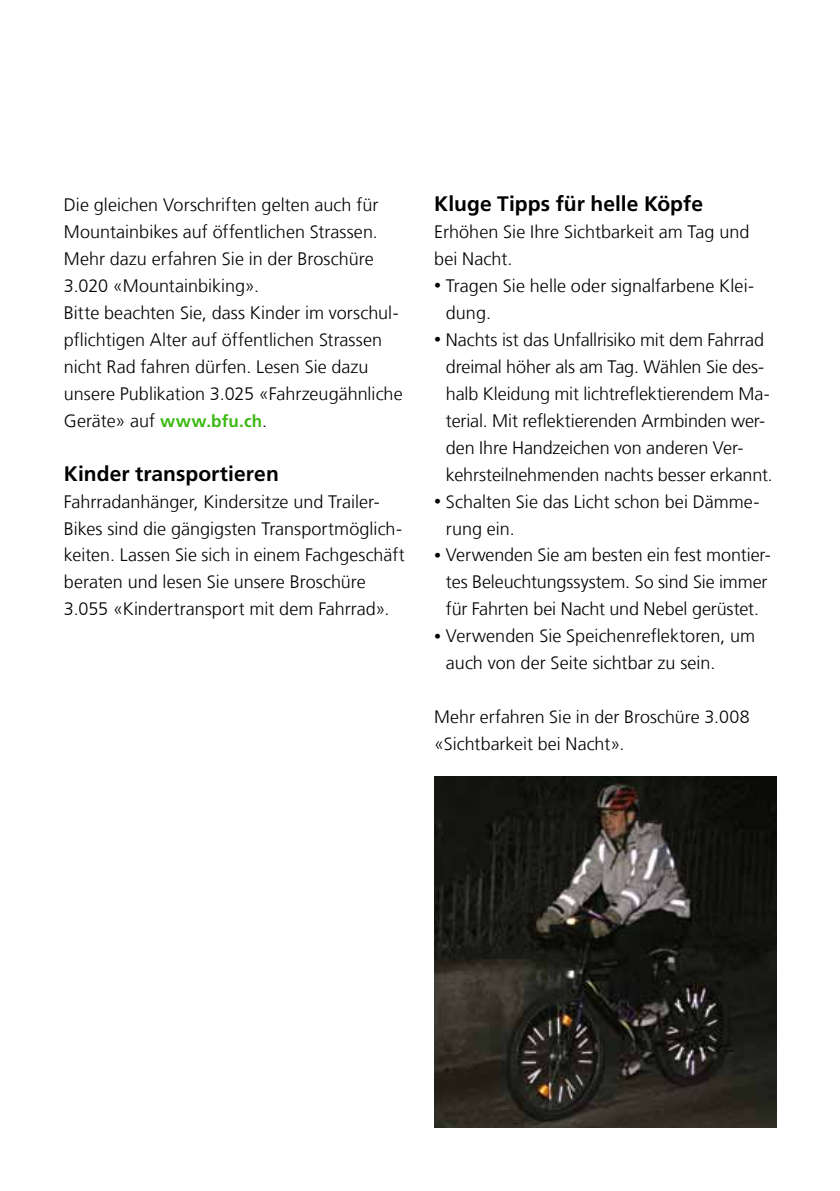
<style>
.page{position:relative;width:840px;height:1191px;background:#fff}
.page>*{position:absolute;margin:0;border:0;box-sizing:border-box;transform-origin:0 0}
.t1{font:700 21px "Frutiger LT Com";letter-spacing:.005em;color:#000}
.t2{font:300 18px/27px "Frutiger LT Com";color:#000}
.t3{font:300 17.8px/27px "Frutiger LT Com";letter-spacing:.005em;color:#000}
.s1{font-weight:700;font-size:17px;color:#3cb913}
.s2{font-size:14px}
</style>
<div class="page">
<img style="left:434px;top:777px;width:341px;height:350px">
<p class="t2" style="left:64px;top:192px;width:340px">Die gleichen Vorschriften gelten auch für Mountainbikes auf öffentlichen Strassen.<br>Mehr dazu erfahren Sie in der Broschüre 3.020 «Mountainbiking».<br>Bitte beachten Sie, dass Kinder im vorschul&shy;pflichtigen Alter auf öffentlichen Strassen nicht Rad fahren dürfen. Lesen Sie dazu unsere Publikation 3.025 «Fahrzeugähnliche Geräte» auf <span class="s1">www.bfu.ch</span>.</p>
<p class="t1" style="left:64px;top:461px;width:216px">Kinder transportieren</p>
<p class="t2" style="left:64px;top:488px;width:342px">Fahrradanhänger, Kindersitze und Trailer-Bikes sind die gängigsten Transportmöglich&shy;keiten. Lassen Sie sich in einem Fachgeschäft beraten und lesen Sie unsere Broschüre 3.055 «Kindertransport mit dem Fahrrad».</p>
<p class="t1" style="left:434px;top:192px;width:270px">Kluge Tipps für helle Köpfe</p>
<p class="t2" style="left:434px;top:219px;width:316px">Erhöhen Sie Ihre Sichtbarkeit am Tag und bei Nacht.</p>
<p class="t2" style="left:445px;top:272px;width:309px;text-indent:-12px"><span class="s2">•</span> Tragen Sie helle oder signalfarbene Klei&shy;dung.</p>
<p class="t2" style="left:445px;top:326px;width:328px;text-indent:-12px"><span class="s2">•</span> Nachts ist das Unfallrisiko mit dem Fahrrad dreimal höher als am Tag. Wählen Sie des&shy;halb Kleidung mit lichtreflektierendem Ma&shy;terial. Mit reflektierenden Armbinden wer&shy;den Ihre Handzeichen von anderen Ver&shy;kehrsteilnehmenden nachts besser erkannt.</p>
<p class="t2" style="left:445px;top:488px;width:315px;text-indent:-12px"><span class="s2">•</span> Schalten Sie das Licht schon bei Dämme&shy;rung ein.</p>
<p class="t2" style="left:434px;top:542px;width:338px;text-align:center"><span class="s2">•</span> Verwenden Sie am besten ein fest montier&shy;tes Beleuchtungssystem. So sind Sie immer für Fahrten bei Nacht und Nebel gerüstet.</p>
<p class="t2" style="left:445px;top:622px;width:310px;text-indent:-12px"><span class="s2">•</span> Verwenden Sie Speichenreflektoren, um auch von der Seite sichtbar zu sein.</p>
<p class="t3" style="left:434px;top:703px;width:317px">Mehr erfahren Sie in der Broschüre 3.008 «Sichtbarkeit bei Nacht».</p>
</div>
